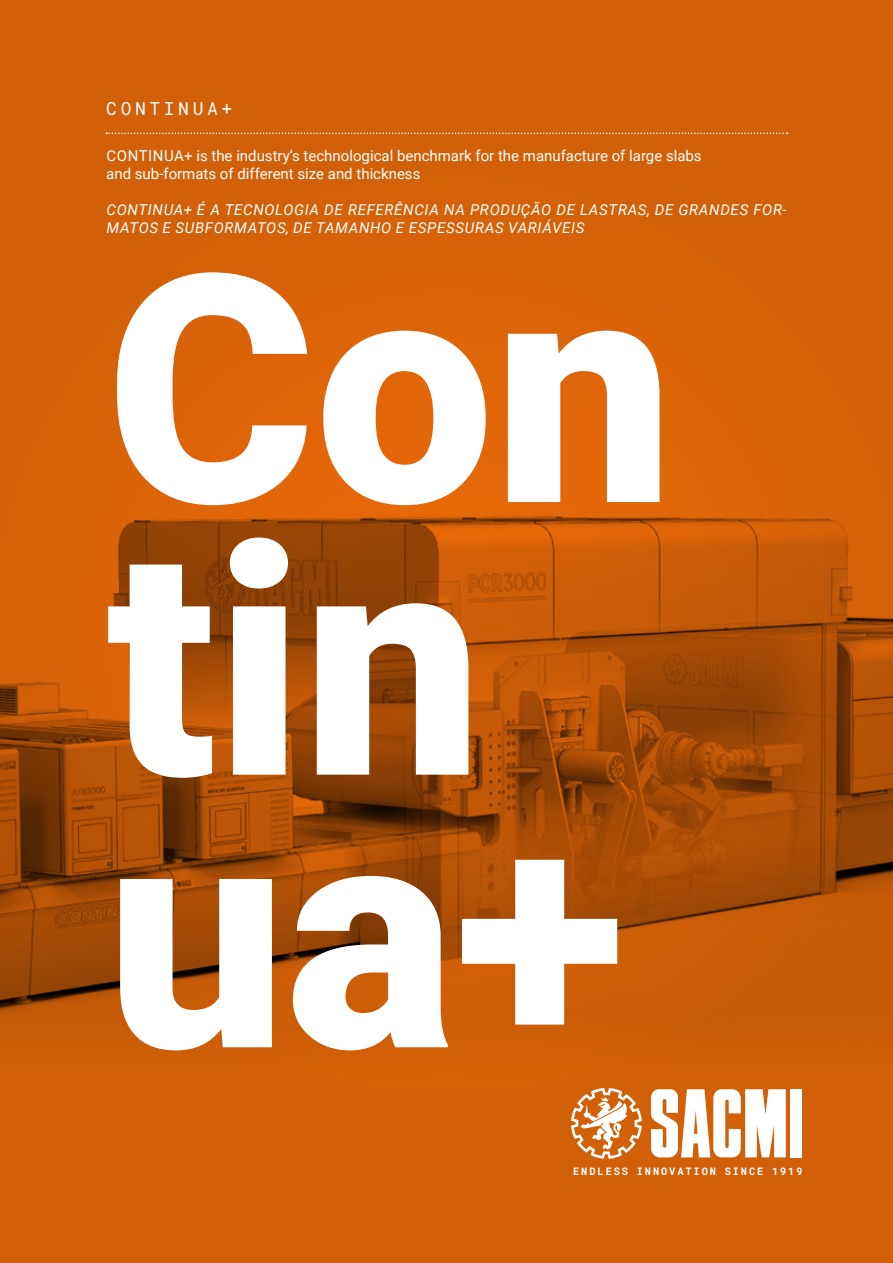
<style>
.page{position:relative;width:893px;height:1263px;background:#d16008}
.page>*{position:absolute;margin:0;border:0;box-sizing:border-box;transform-origin:0 0}
.t1{font:900 318.45px/272.5px "Roboto";color:#fff}
.t2{font:18px "Roboto Mono";letter-spacing:.2em;color:#fff}
.t3{font:15px/18px "Roboto";color:#fff}
.t4{font:italic 15px/18px "Roboto";letter-spacing:.045em;color:#fff}
.t5{font:700 10.35px "Roboto Mono";letter-spacing:.18em;color:#fff}
</style>
<div class="page">
<img style="left:0;top:420px;width:893px;height:604px">
<svg style="left:106px;top:133px;width:682px;height:1px"></svg>
<svg style="left:571px;top:1088px;width:71px;height:71px"></svg>
<div style="left:790px;top:1089px;width:12px;height:68px;background:#fff"></div>
<svg style="left:651px;top:1089px;width:135px;height:68px"></svg>
<p class="t2" style="left:106px;top:96px;width:127px">CONTINUA+</p>
<p class="t3" style="left:106px;top:146px;width:597px">CONTINUA+ is the industry’s technological benchmark for the manufacture of large slabs and sub-formats of different size and thickness</p>
<p class="t4" style="left:107px;top:200px;width:682px">CONTINUA+ É A TECNOLOGIA DE REFERÊNCIA NA PRODUÇÃO DE LASTRAS, DE GRANDES FOR-<br>MATOS E SUBFORMATOS, DE TAMANHO E ESPESSURAS VARIÁVEIS</p>
<h1 class="t1" style="left:106px;top:241px;width:569px">Con tin ua+</h1>
<p class="t5" style="left:573px;top:1164px;width:231px">ENDLESS INNOVATION SINCE 1919</p>
</div>
